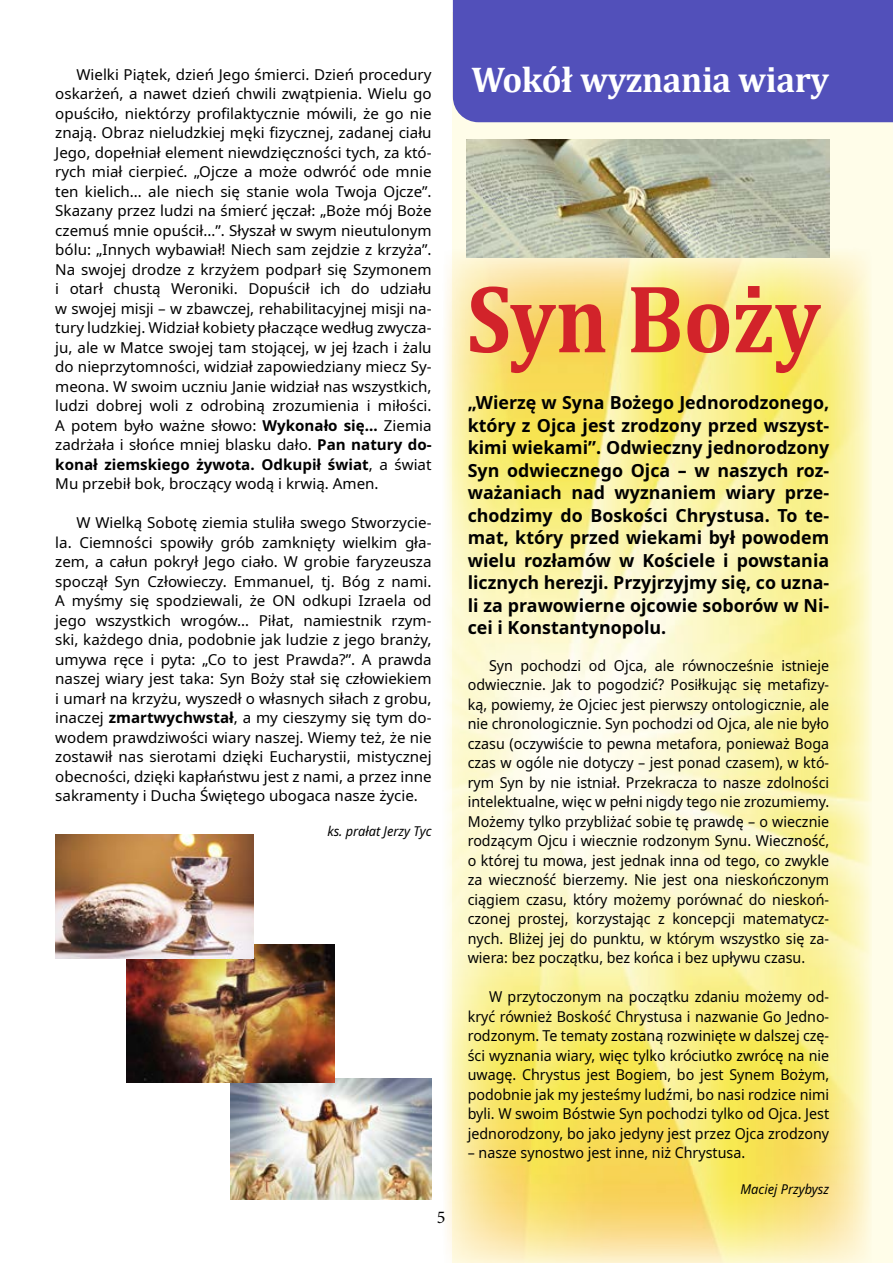
<style>
.page{position:relative;width:893px;height:1263px;background:#fff}
.page>*{position:absolute;margin:0;border:0;box-sizing:border-box;transform-origin:0 0}
.t1{font:700 97.5px "Cambria";color:#d2232a;scale:.89 1}
.t2{font:700 36px "Cambria";letter-spacing:-.01em;color:#fff}
.t3{font:700 18px/22.5px "Noto Sans";color:#000;text-align:justify}
.t4{font:18px "Minion Pro";color:#000}
.t5{font:15px/19.5px "Noto Sans";color:#000;text-align:justify}
.t6{font:15px/19.5px "Noto Sans";color:#000;text-align:justify;scale:.95 1}
.t7{font:italic 13.5px "Noto Sans";color:#000;scale:.95 1}
.s1{font-weight:700}
</style>
<div class="page">
<img style="left:231px;top:1078px;width:201px;height:121px">
<div style="left:453px;top:12px;width:440px;height:1251px;background:#fffde9"></div>
<img style="left:445px;top:248px;width:426px;height:1015px">
<div style="left:453px;top:0;width:440px;height:122px;background:#5250ba"></div>
<img style="left:126px;top:944px;width:209px;height:138px">
<img style="left:55px;top:834px;width:198px;height:124px">
<img style="left:467px;top:139px;width:362px;height:118px">
<p class="t5" style="left:55px;top:65px;width:378px;text-indent:21px">Wielki Piątek, dzień Jego śmierci. Dzień procedury oskarżeń, a nawet dzień chwili zwątpienia. Wielu go opuściło, niektórzy profilaktycznie mówili, że go nie znają. Obraz nieludzkiej męki fizycznej, zadanej ciału Jego, dopełniał element niewdzięczności tych, za któ&shy;rych miał cierpieć. „Ojcze a może odwróć ode mnie ten kielich… ale niech się stanie wola Twoja Ojcze”.<br>Skazany przez ludzi na śmierć jęczał: „Boże mój Boże czemuś mnie opuścił…”. Słyszał w swym nieutulonym bólu: „Innych wybawiał! Niech sam zejdzie z krzyża”.<br>Na swojej drodze z krzyżem podparł się Szymonem i otarł chustą Weroniki. Dopuścił ich do udziału w swojej misji – w zbawczej, rehabilitacyjnej misji na&shy;tury ludzkiej. Widział kobiety płaczące według zwycza&shy;ju, ale w Matce swojej tam stojącej, w jej łzach i żalu do nieprzytomności, widział zapowiedziany miecz Sy&shy;meona. W swoim uczniu Janie widział nas wszystkich, ludzi dobrej woli z odrobiną zrozumienia i miłości.<br>A potem było ważne słowo: <span class="s1">Wykonało się…</span> Ziemia zadrżała i słońce mniej blasku dało. <span class="s1">Pan natury do&shy;konał ziemskiego żywota. Odkupił świat</span>, a świat Mu przebił bok, broczący wodą i krwią. Amen.</p>
<p class="t5" style="left:55px;top:513px;width:378px;text-indent:21px">W Wielką Sobotę ziemia stuliła swego Stworzycie&shy;la. Ciemności spowiły grób zamknięty wielkim gła&shy;zem, a całun pokrył Jego ciało. W grobie faryzeusza spoczął Syn Człowieczy. Emmanuel, tj. Bóg z nami.<br>A myśmy się spodziewali, że ON odkupi Izraela od jego wszystkich wrogów… Piłat, namiestnik rzym&shy;ski, każdego dnia, podobnie jak ludzie z jego branży, umywa ręce i pyta: „Co to jest Prawda?”. A prawda naszej wiary jest taka: Syn Boży stał się człowiekiem i umarł na krzyżu, wyszedł o własnych siłach z grobu, inaczej <span class="s1">zmartwychwstał</span>, a my cieszymy się tym do&shy;wodem prawdziwości wiary naszej. Wiemy też, że nie zostawił nas sierotami dzięki Eucharystii, mistycznej obecności, dzięki kapłaństwu jest z nami, a przez inne sakramenty i Ducha Świętego ubogaca nasze życie.</p>
<p class="t7" style="left:327px;top:821px;width:111px">ks. prałat Jerzy Tyc</p>
<p class="t4" style="left:437px;top:1205px;width:10px">5</p>
<h2 class="t2" style="left:471px;top:54px;width:359px">Wokół wyznania wiary</h2>
<h1 class="t1" style="left:467px;top:250px;width:399px">Syn Boży</h1>
<p class="t3" style="left:468px;top:392px;width:363px">„Wierzę w Syna Bożego Jednorodzonego, który z Ojca jest zrodzony przed wszyst&shy;kimi wiekami”. Odwieczny jednorodzony Syn odwiecznego Ojca – w naszych roz&shy;ważaniach nad wyznaniem wiary prze&shy;chodzimy do Boskości Chrystusa. To te&shy;mat, który przed wiekami był powodem wielu rozłamów w Kościele i powstania licznych herezji. Przyjrzyjmy się, co uzna&shy;li za prawowierne ojcowie soborów w Ni&shy;cei i Konstantynopolu.</p>
<p class="t6" style="left:468px;top:656px;width:382px;text-indent:21px">Syn pochodzi od Ojca, ale równocześnie istnieje odwiecznie. Jak to pogodzić? Posiłkując się metafizy&shy;ką, powiemy, że Ojciec jest pierwszy ontologicznie, ale nie chronologicznie. Syn pochodzi od Ojca, ale nie było czasu (oczywiście to pewna metafora, ponieważ Boga czas w ogóle nie dotyczy – jest ponad czasem), w któ&shy;rym Syn by nie istniał. Przekracza to nasze zdolności intelektualne, więc w pełni nigdy tego nie zrozumiemy.<br>Możemy tylko przybliżać sobie tę prawdę – o wiecznie rodzącym Ojcu i wiecznie rodzonym Synu. Wieczność, o której tu mowa, jest jednak inna od tego, co zwykle za wieczność bierzemy. Nie jest ona nieskończonym ciągiem czasu, który możemy porównać do nieskoń&shy;czonej prostej, korzystając z koncepcji matematycz&shy;nych. Bliżej jej do punktu, w którym wszystko się za&shy;wiera: bez początku, bez końca i bez upływu czasu.</p>
<p class="t6" style="left:468px;top:987px;width:382px;text-indent:21px">W przytoczonym na początku zdaniu możemy od&shy;kryć również Boskość Chrystusa i nazwanie Go Jedno&shy;rodzonym. Te tematy zostaną rozwinięte w dalszej czę&shy;ści wyznania wiary, więc tylko króciutko zwrócę na nie uwagę. Chrystus jest Bogiem, bo jest Synem Bożym, podobnie jak my jesteśmy ludźmi, bo nasi rodzice nimi byli. W swoim Bóstwie Syn pochodzi tylko od Ojca. Jest jednorodzony, bo jako jedyny jest przez Ojca zrodzony</p>
<p class="t6" style="left:468px;top:1143px;width:294px">– nasze synostwo jest inne, niż Chrystusa.</p>
<p class="t7" style="left:740px;top:1179px;width:95px">Maciej Przybysz</p>
</div>
